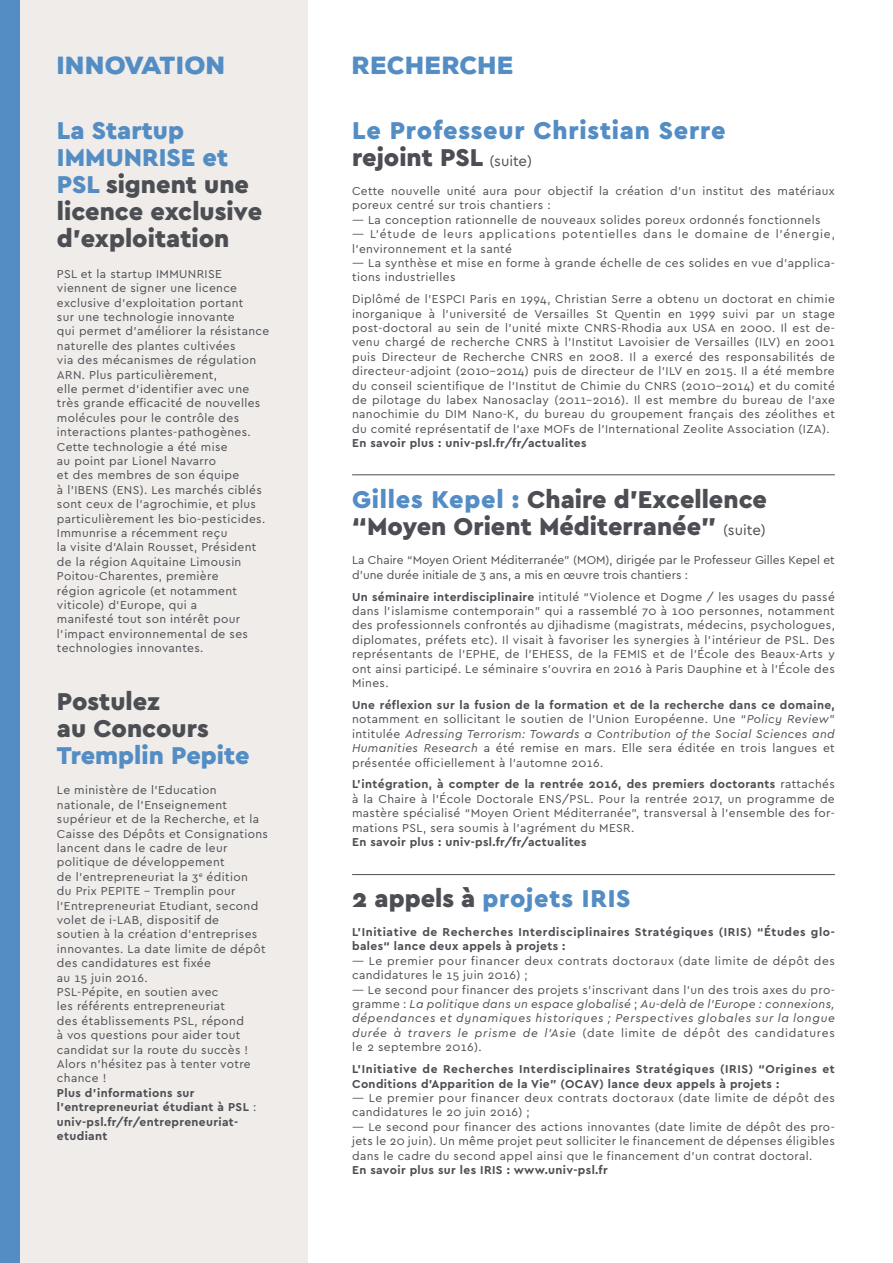
<style>
.page{position:relative;width:893px;height:1263px;background:#fff}
.page>*{position:absolute;margin:0;border:0;box-sizing:border-box;transform-origin:0 0}
.t1{font:900 25.5px/27px "Cera PRO";color:#4c4e53}
.t2{font:900 25.5px/27px "Cera PRO";letter-spacing:.025em;color:#538dc4}
.t3{font:900 25.5px "Cera PRO";color:#538dc4}
.t4{font:900 24px "Nexa Rust Sans";letter-spacing:.01em;color:#538dc4}
.t5{font:12px/14.4px "Cera PRO";letter-spacing:.03em;color:#4c4e53;text-align:justify}
.t6{font:700 12px/14.4px "Cera PRO";letter-spacing:.03em;color:#4c4e53}
.t7{font:italic 12px/14.4px "Cera PRO";letter-spacing:.06em;color:#4c4e53;text-align:justify}
.t8{font:12px/14.4px "Cera PRO";letter-spacing:.05em;color:#4c4e53}
.t9{font:12px/14.4px "Cera PRO";color:#4c4e53}
.t10{font:700 12px/14.4px "Cera PRO";letter-spacing:.05em;color:#4c4e53}
.t11{font:12px/14.4px "Cera PRO";letter-spacing:.07em;color:#4c4e53}
.s1{color:#538dc4}
.s2{font-weight:400}
.s3{color:#4c4e53}
.s4{font-weight:400;font-size:15px;color:#4c4e53}
.s5{font-weight:400;font-size:15px}
.s6{font-weight:700}
.s7{font-style:italic}
.s8{font-style:normal}
</style>
<div class="page">
<div style="left:0;top:0;width:308px;height:1263px;background:#efecea"></div>
<div style="left:0;top:0;width:19px;height:1263px;background:#538dc4"></div>
<hr style="left:352px;top:474px;width:483px;height:1px;background:#4c4e53">
<hr style="left:352px;top:874px;width:483px;height:1px;background:#4c4e53">
<h2 class="t4" style="left:57px;top:49px;width:119px">INNOVATIO</h2>
<h2 class="t4" style="left:206px;top:49px;width:21px">N</h2>
<h2 class="t4" style="left:352px;top:49px;width:161px">RECHERCHE</h2>
<h1 class="t1" style="left:57px;top:116px;width:207px"><span class="s1">La Startup<br>IMMUNRISE et<br>PSL</span> signent une licence exclusive d’exploitation</h1>
<p class="t5" style="left:57px;top:266px;width:214px;text-align:left">PSL et la startup IMMUNRISE viennent de signer une licence exclusive d’exploitation portant<br>sur une technologie innovante<br>qui permet d’améliorer la résistance naturelle des plantes cultivées<br>via des mécanismes de régulation<br>ARN. Plus particulièrement,<br>elle permet d’identifier avec une très grande efficacité de nouvelles molécules pour le contrôle des interactions plantes-pathogènes.<br>Cette technologie a été mise<br>au point par Lionel Navarro<br>et des membres de son équipe<br>à l’IBENS (ENS). Les marchés ciblés sont ceux de l’agrochimie, et plus particulièrement les bio-pesticides.<br>Immunrise a récemment reçu<br>la visite d’Alain Rousset, Président de la région Aquitaine Limousin<br>Poitou-Charentes, première<br>région agricole (et notamment viticole) d’Europe, qui a<br>manifesté tout son intérêt pour l’impact environnemental de ses technologies innovantes.</p>
<h1 class="t1" style="left:57px;top:687px;width:153px">Postulez<br>au Concours</h1>
<h1 class="t3" style="left:57px;top:738px;width:194px">Tremplin Pepite</h1>
<p class="t5" style="left:57px;top:783px;width:213px;text-align:left">Le ministère de l’Education nationale, de l’Enseignement supérieur et de la Recherche, et la<br>Caisse des Dépôts et Consignations lancent dans le cadre de leur politique de développement<br>de l’entrepreneuriat la 3<sup>e</sup> édition<br>du Prix PEPITE - Tremplin pour l’Entrepreneuriat Etudiant, second volet de i-LAB, dispositif de<br>soutien à la création d’entreprises innovantes. La date limite de dépôt des candidatures est fixée<br>au 15 juin 2016.<br>PSL-Pépite, en soutien avec<br>les référents entrepreneuriat<br>des établissements PSL, répond<br>à vos questions pour aider tout candidat sur la route du succès !<br>Alors n’hésitez pas à tenter votre chance !</p>
<p class="t6" style="left:57px;top:1085px;width:201px">Plus d’informations sur l’entrepreneuriat étudiant à PSL <span class="s2">: </span>univ-psl.fr/fr/entrepreneuriat&shy;etudiant</p>
<h1 class="t2" style="left:352px;top:116px;width:375px">Le Professeur Christian Serre <span class="s3">rejoint PSL</span> <span class="s4">(suite)</span></h1>
<p class="t5" style="left:352px;top:183px;width:484px">Cette nouvelle unité aura pour objectif la création d’un institut des matériaux poreux centré sur trois chantiers :</p>
<p class="t5" style="left:352px;top:212px;width:470px">— La conception rationnelle de nouveaux solides poreux ordonnés fonctionnels</p>
<p class="t11" style="left:352px;top:226px;width:484px">— L’étude de leurs applications potentielles dans le domaine de l’énergie, l’environnement et la santé</p>
<p class="t5" style="left:352px;top:255px;width:484px">— La synthèse et mise en forme à grande échelle de ces solides en vue d’applica&shy;tions industrielles</p>
<p class="t5" style="left:352px;top:291px;width:484px">Diplômé de l’ESPCI Paris en 1994, Christian Serre a obtenu un doctorat en chimie inorganique à l’université de Versailles St Quentin en 1999 suivi par un stage post-doctoral au sein de l’unité mixte CNRS-Rhodia aux USA en 2000. Il est de&shy;venu chargé de recherche CNRS à l’Institut Lavoisier de Versailles (ILV) en 2001 puis Directeur de Recherche CNRS en 2008. Il a exercé des responsabilités de directeur-adjoint (2010-2014) puis de directeur de l’ILV en 2015. Il a été membre du conseil scientifique de l’Institut de Chimie du CNRS (2010-2014) et du comité de pilotage du labex Nanosaclay (2011-2016). Il est membre du bureau de l’axe nanochimie du DIM Nano-K, du bureau du groupement français des zéolithes et du comité représentatif de l’axe MOFs de l’International Zeolite Association (IZA).</p>
<p class="t6" style="left:352px;top:435px;width:236px">En savoir plus : univ-psl.fr/fr/actualites</p>
<h1 class="t1" style="left:352px;top:485px;width:416px"><span class="s1">Gilles Kepel :</span> Chaire d’Excellence “Moyen Orient Méditerranée” <span class="s5">(suite)</span></h1>
<p class="t9" style="left:352px;top:552px;width:484px">La Chaire “Moyen Orient Méditerranée” (MOM), dirigée par le Professeur Gilles Kepel et d’une durée initiale de 3 ans, a mis en œuvre trois chantiers :</p>
<p class="t5" style="left:352px;top:589px;width:484px"><span class="s6">Un séminaire interdisciplinaire</span> intitulé “Violence et Dogme / les usages du passé dans l’islamisme contemporain” qui a rassemblé 70 à 100 personnes, notamment des professionnels confrontés au djihadisme (magistrats, médecins, psychologues, diplomates, préfets etc). Il visait à favoriser les synergies à l’intérieur de PSL. Des représentants de l’EPHE, de l’EHESS, de la FEMIS et de l’École des Beaux-Arts y ont ainsi participé. Le séminaire s’ouvrira en 2016 à Paris Dauphine et à l’École des Mines.</p>
<p class="t5" style="left:352px;top:697px;width:484px"><span class="s6">Une réflexion sur la fusion de la formation et de la recherche dans ce domaine, </span>notamment en sollicitant le soutien de l’Union Européenne. Une “<span class="s7">Policy Review</span>” intitulée <span class="s7">Adressing Terrorism: Towards a Contribution of the Social Sciences and Humanities Research</span> a été remise en mars. Elle sera éditée en trois langues et présentée officiellement à l’automne 2016.</p>
<p class="t5" style="left:352px;top:777px;width:484px"><span class="s6">L’intégration, à compter de la rentrée 2016, des premiers doctorants</span> rattachés à la Chaire à l’École Doctorale ENS/PSL. Pour la rentrée 2017, un programme de mastère spécialisé “Moyen Orient Méditerranée”, transversal à l’ensemble des for&shy;mations PSL, sera soumis à l’agrément du MESR.</p>
<p class="t6" style="left:352px;top:834px;width:236px">En savoir plus : univ-psl.fr/fr/actualites</p>
<h1 class="t2" style="left:352px;top:884px;width:280px"><span class="s3">2 appels à</span> projets IRIS</h1>
<p class="t10" style="left:352px;top:924px;width:484px">L’Initiative de Recherches Interdisciplinaires Stratégiques (IRIS) “Études glo&shy;bales“ lance deux appels à projets :</p>
<p class="t8" style="left:352px;top:953px;width:484px">— Le premier pour financer deux contrats doctoraux (date limite de dépôt des candidatures le 15 juin 2016) ;</p>
<p class="t7" style="left:352px;top:982px;width:484px"><span class="s8">— Le second pour financer des projets s’inscrivant dans l’un des trois axes du pro&shy;gramme :</span> La politique dans un espace globalisé <span class="s8">;</span> Au-delà de l’Europe : connexions, dépendances et dynamiques historiques ; Perspectives globales sur la longue durée à travers le prisme de l’Asie <span class="s8">(date limite de dépôt des candidatures le 2 septembre 2016).</span></p>
<p class="t6" style="left:352px;top:1061px;width:484px">L’Initiative de Recherches Interdisciplinaires Stratégiques (IRIS) “Origines et<br>Conditions d’Apparition de la Vie” (OCAV) lance deux appels à projets :</p>
<p class="t8" style="left:352px;top:1090px;width:484px">— Le premier pour financer deux contrats doctoraux (date limite de dépôt des candidatures le 20 juin 2016) ;</p>
<p class="t5" style="left:352px;top:1119px;width:484px">— Le second pour financer des actions innovantes (date limite de dépôt des pro&shy;jets le 20 juin). Un même projet peut solliciter le financement de dépenses éligibles dans le cadre du second appel ainsi que le financement d’un contrat doctoral.</p>
<p class="t6" style="left:352px;top:1162px;width:257px">En savoir plus sur les IRIS : www.univ-psl.fr</p>
</div>
